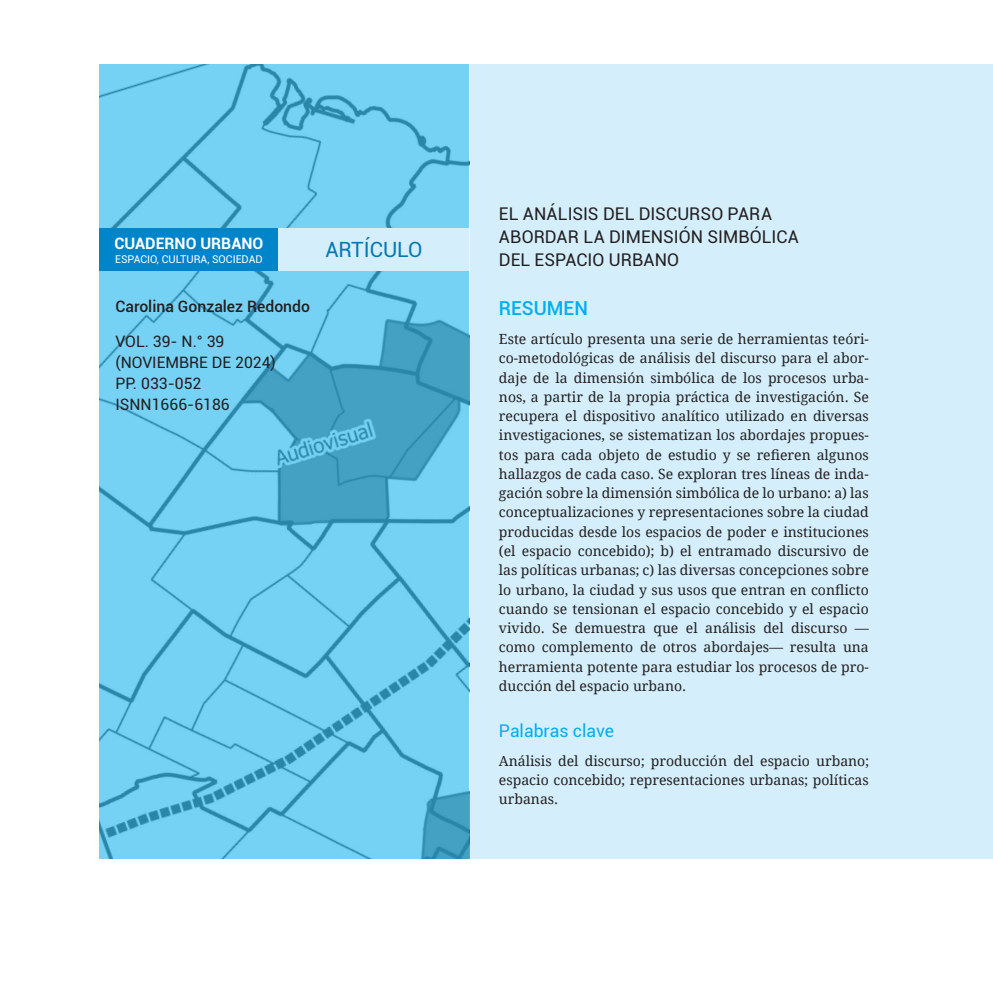
<style>
.page{position:relative;width:993px;height:993px;background:#fff}
.page>*{position:absolute;margin:0;border:0;box-sizing:border-box;transform-origin:0 0}
.t1{font:21px "Roboto";color:#0578b4}
.SUB_1{font:500 19.25px "Roboto";color:#00aeef}
.T__RESUMEN{font:17.5px "Roboto";letter-spacing:.005em;color:#231f20}
.SUB_2{font:17.5px "Roboto";color:#00aeef}
.t2{font:15.75px "Roboto";color:#231f20}
.AUTOR___NOMBRE{font:500 15.75px "Roboto";color:#231f20}
.t3{font:700 15.75px "Roboto";color:#fff}
.TEXTO_PRINCIPAL{font:14px/19.2px "Droid Serif";color:#231f20;text-align:justify}
.t4{font:10.67px "Roboto";color:#fff}
</style>
<div class="page">
<div style="left:99px;top:64px;width:893px;height:794px;background:#d4effb"></div>
<svg style="left:99px;top:64px;width:370px;height:794px;background:#6bc7ea"></svg>
<div style="left:99px;top:228px;width:179px;height:43px;background:#0084ca"></div>
<div style="left:278px;top:228px;width:191px;height:43px;background:#d4effb"></div>
<p class="t3" style="left:114px;top:232px;width:150px">CUADERNO URBANO</p>
<p class="t4" style="left:115px;top:251px;width:149px">ESPACIO, CULTURA, SOCIEDAD</p>
<p class="AUTOR___NOMBRE" style="left:115px;top:295px;width:196px">Carolina Gonzalez Redondo</p>
<p class="t2" style="left:115px;top:330px;width:111px">VOL. 39- N.° 39</p>
<p class="t2" style="left:115px;top:351px;width:162px">(NOVIEMBRE DE 2024)</p>
<p class="t2" style="left:115px;top:372px;width:87px">PP. 033-052</p>
<p class="t2" style="left:115px;top:393px;width:116px">ISNN1666-6186</p>
<p class="t1" style="left:325px;top:234px;width:99px">ARTÍCULO</p>
<p class="T__RESUMEN" style="left:499px;top:201px;width:274px">EL ANÁLISIS DEL DISCURSO PARA</p>
<p class="T__RESUMEN" style="left:499px;top:224px;width:301px">ABORDAR LA DIMENSIÓN SIMBÓLICA</p>
<p class="T__RESUMEN" style="left:499px;top:247px;width:181px">DEL ESPACIO URBANO</p>
<p class="SUB_1" style="left:499px;top:294px;width:90px">RESUMEN</p>
<p class="TEXTO_PRINCIPAL" style="left:499px;top:329px;width:371px">Este artículo presenta una serie de herramientas teóri&shy;co-metodológicas de análisis del discurso para el abor&shy;daje de la dimensión simbólica de los procesos urba&shy;nos, a partir de la propia práctica de investigación. Se recupera el dispositivo analítico utilizado en diversas investigaciones, se sistematizan los abordajes propues&shy;tos para cada objeto de estudio y se refieren algunos hallazgos de cada caso. Se exploran tres líneas de inda&shy;gación sobre la dimensión simbólica de lo urbano: a) las conceptualizaciones y representaciones sobre la ciudad producidas desde los espacios de poder e instituciones (el espacio concebido); b) el entramado discursivo de las políticas urbanas; c) las diversas concepciones sobre lo urbano, la ciudad y sus usos que entran en conflicto cuando se tensionan el espacio concebido y el espacio vivido. Se demuestra que el análisis del discurso — como complemento de otros abordajes— resulta una herramienta potente para estudiar los procesos de pro&shy;ducción del espacio urbano.</p>
<p class="SUB_2" style="left:499px;top:718px;width:116px">Palabras clave</p>
<p class="TEXTO_PRINCIPAL" style="left:499px;top:750px;width:371px">Análisis del discurso; producción del espacio urbano; espacio concebido; representaciones urbanas; políticas urbanas.</p>
</div>
